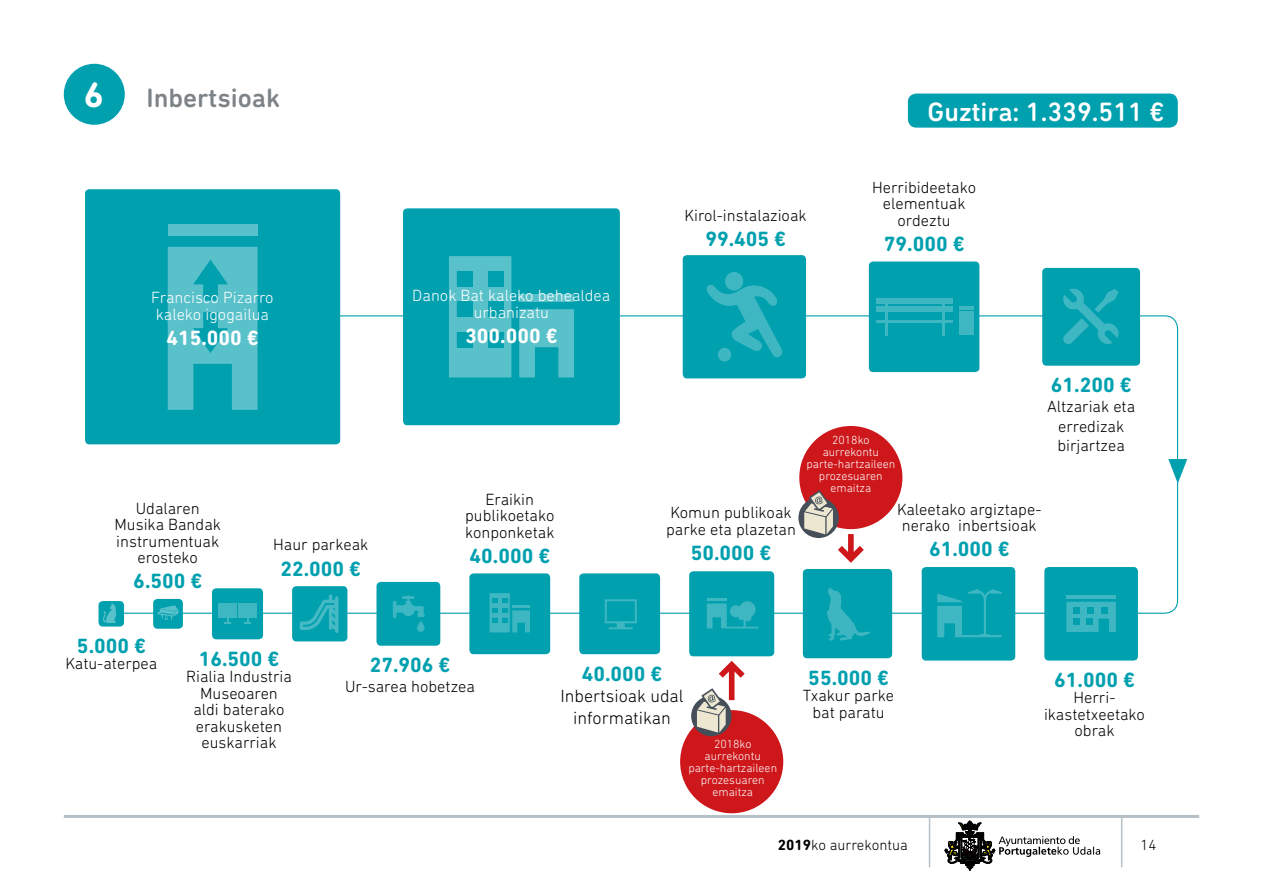
<style>
.page{position:relative;width:1263px;height:893px;background:#fff}
.page>*{position:absolute;margin:0;border:0;box-sizing:border-box;transform-origin:0 0}
.t1{font:500 27px "DIN Next Rounded LT Pro";color:#fff}
.t2{font:500 27px "DIN Next Rounded LT Pro";color:#7d8386}
.t3{font:700 21px "DIN Next Rounded LT Pro";color:#00a0af}
.t4{font:700 21px "DIN Next Rounded LT Pro";color:#fff}
.t5{font:300 18px/21.6px "DIN Next Rounded LT Pro";color:#000;text-align:center}
.t6{font:300 16.5px/16.5px "DIN Next Rounded LT Pro";color:#000;text-align:center}
.t7{font:300 16.5px/16.5px "DIN Next Rounded LT Pro";color:#fff}
.t8{font:300 15px "DIN Next Rounded LT Pro";color:#000}
.t9{font:300 12px/12px "DIN Next Rounded LT Pro";color:#fff;text-align:center}
.s1{font-weight:700;font-size:36px;color:#fff}
.s2{font-weight:700}
</style>
<div class="page">
<hr style="left:64px;top:815px;width:1135px;height:3px;background:#b6c0c6">
<hr style="left:929px;top:816px;width:1px;height:51px;background:#b6c0c6">
<hr style="left:1121px;top:816px;width:1px;height:51px;background:#b6c0c6">
<svg style="left:945px;top:821px;width:155px;height:49px"></svg>
<div style="left:212px;top:588px;width:51px;height:51px;background:#00a0af;border-radius:4px"></div>
<div style="left:153px;top:599px;width:30px;height:30px;background:#00a0af;border-radius:4px"></div>
<div style="left:99px;top:601px;width:25px;height:26px;background:#00a0af;border-radius:4px"></div>
<div style="left:292px;top:586px;width:55px;height:55px;background:#00a0af;border-radius:4px"></div>
<div style="left:85px;top:189px;width:255px;height:255px;background:#00a0af;border-radius:4px"></div>
<div style="left:403px;top:208px;width:217px;height:217px;background:#00a0af;border-radius:4px"></div>
<div style="left:683px;top:255px;width:123px;height:123px;background:#00a0af;border-radius:4px"></div>
<div style="left:869px;top:261px;width:110px;height:111px;background:#00a0af;border-radius:4px"></div>
<div style="left:1042px;top:268px;width:98px;height:98px;background:#00a0af;border-radius:4px"></div>
<div style="left:1044px;top:567px;width:94px;height:94px;background:#00a0af;border-radius:4px"></div>
<div style="left:922px;top:567px;width:93px;height:94px;background:#00a0af;border-radius:4px"></div>
<div style="left:803px;top:569px;width:89px;height:89px;background:#00a0af;border-radius:4px"></div>
<div style="left:689px;top:571px;width:85px;height:85px;background:#00a0af;border-radius:4px"></div>
<div style="left:579px;top:573px;width:81px;height:81px;background:#00a0af;border-radius:4px"></div>
<div style="left:469px;top:573px;width:81px;height:81px;background:#00a0af;border-radius:4px"></div>
<div style="left:376px;top:582px;width:64px;height:64px;background:#00a0af;border-radius:4px"></div>
<svg style="left:110px;top:315px;width:1069px;height:299px"></svg>
<svg style="left:103px;top:603px;width:13px;height:20px"></svg>
<svg style="left:158px;top:606px;width:20px;height:15px"></svg>
<div style="left:64px;top:64px;width:61px;height:61px;background:#00a0af;border-radius:50%"></div>
<svg style="left:490px;top:593px;width:40px;height:39px"></svg>
<div style="left:908px;top:94px;width:270px;height:34px;background:#00a0af;border-radius:9px"></div>
<svg style="left:605px;top:599px;width:32px;height:30px"></svg>
<svg style="left:300px;top:594px;width:38px;height:39px"></svg>
<div style="left:168px;top:224px;width:89px;height:11px;background:#59c1ca"></div>
<svg style="left:168px;top:247px;width:89px;height:163px"></svg>
<svg style="left:707px;top:272px;width:75px;height:86px"></svg>
<div style="left:725px;top:272px;width:18px;height:19px;background:#3fb7c2;border-radius:50%"></div>
<div style="left:718px;top:348px;width:13px;height:13px;background:#3fb7c2;border-radius:50%"></div>
<div style="left:449px;top:256px;width:62px;height:121px;background:#59c1ca"></div>
<svg style="left:519px;top:309px;width:55px;height:68px"></svg>
<div style="left:519px;top:294px;width:55px;height:8px;background:#59c1ca"></div>
<div style="left:457px;top:271px;width:15px;height:15px;background:#00a0af"></div>
<div style="left:488px;top:271px;width:15px;height:15px;background:#00a0af"></div>
<div style="left:457px;top:302px;width:15px;height:15px;background:#00a0af"></div>
<div style="left:488px;top:302px;width:16px;height:15px;background:#00a0af"></div>
<div style="left:457px;top:332px;width:15px;height:15px;background:#00a0af"></div>
<div style="left:488px;top:332px;width:16px;height:15px;background:#00a0af"></div>
<svg style="left:1063px;top:289px;width:55px;height:55px"></svg>
<hr style="left:707px;top:598px;width:20px;height:3px;background:#fff">
<svg style="left:707px;top:601px;width:52px;height:27px"></svg>
<svg style="left:393px;top:596px;width:31px;height:22px"></svg>
<svg style="left:417px;top:620px;width:7px;height:12px"></svg>
<svg style="left:1066px;top:602px;width:50px;height:30px"></svg>
<hr style="left:1066px;top:595px;width:50px;height:3px;background:#fff">
<div style="left:1073px;top:607px;width:6px;height:7px;background:#00a0af"></div>
<div style="left:1087px;top:607px;width:6px;height:7px;background:#00a0af"></div>
<div style="left:1100px;top:607px;width:7px;height:7px;background:#00a0af"></div>
<div style="left:1073px;top:618px;width:6px;height:7px;background:#00a0af"></div>
<div style="left:1086px;top:618px;width:7px;height:7px;background:#00a0af"></div>
<svg style="left:1168px;top:459px;width:19px;height:24px"></svg>
<svg style="left:827px;top:588px;width:43px;height:53px"></svg>
<svg style="left:937px;top:589px;width:65px;height:48px"></svg>
<div style="left:219px;top:603px;width:18px;height:15px;background:#3fb7c2"></div>
<div style="left:238px;top:603px;width:19px;height:15px;background:#3fb7c2"></div>
<svg style="left:225px;top:618px;width:6px;height:5px"></svg>
<svg style="left:244px;top:618px;width:7px;height:5px"></svg>
<div style="left:876px;top:298px;width:76px;height:6px;background:#3fb7c2"></div>
<div style="left:876px;top:306px;width:76px;height:6px;background:#3fb7c2"></div>
<hr style="left:876px;top:321px;width:76px;height:2px;background:#fff">
<hr style="left:885px;top:301px;width:3px;height:34px;background:#fff">
<hr style="left:942px;top:301px;width:3px;height:34px;background:#fff">
<div style="left:959px;top:311px;width:14px;height:24px;background:#3fb7c2"></div>
<hr style="left:959px;top:306px;width:14px;height:4px;background:#3fb7c2">
<div style="left:680px;top:710px;width:103px;height:103px;background:#cd171a;border-radius:50%"></div>
<div style="left:691px;top:696px;width:40px;height:40px;background:#464f59;border-radius:50%"></div>
<svg style="left:697px;top:661px;width:48px;height:71px"></svg>
<div style="left:799px;top:426px;width:103px;height:103px;background:#cd171a;border-radius:50%"></div>
<svg style="left:798px;top:498px;width:41px;height:40px"></svg>
<svg style="left:804px;top:490px;width:60px;height:73px"></svg>
<h1 class="t2" style="left:84px;top:82px;width:198px"><span class="s1">6</span> Inbertsioak</h1>
<p class="t7" style="left:151px;top:289px;width:124px">Francisco Pizarro kaleko igogailua</p>
<p class="t4" style="left:166px;top:326px;width:94px">415.000 €</p>
<p class="t7" style="left:412px;top:287px;width:200px;text-align:center">Danok Bat kaleko behealdea urbanizatu</p>
<p class="t4" style="left:465px;top:324px;width:94px">300.000 €</p>
<p class="t6" style="left:114px;top:500px;width:108px">Udalaren<br>Musika Bandak instrumentuak erosteko</p>
<p class="t3" style="left:133px;top:569px;width:70px">6.500 €</p>
<p class="t6" style="left:273px;top:536px;width:97px">Haur parkeak</p>
<p class="t3" style="left:280px;top:556px;width:82px">22.000 €</p>
<p class="t6" style="left:465px;top:490px;width:91px">Eraikin publikoetako konponketak</p>
<p class="t3" style="left:469px;top:543px;width:82px">40.000 €</p>
<p class="t6" style="left:684px;top:207px;width:124px">Kirol-instalazioak</p>
<p class="t3" style="left:705px;top:227px;width:82px">99.405 €</p>
<h1 class="t1" style="left:927px;top:96px;width:238px">Guztira: 1.339.511 €</h1>
<p class="t6" style="left:872px;top:179px;width:105px">Herribideetako elementuak ordeztu</p>
<p class="t3" style="left:884px;top:231px;width:82px">79.000 €</p>
<p class="t6" style="left:666px;top:504px;width:131px;text-align:left">Komun publikoak parke eta plazetan</p>
<p class="t3" style="left:691px;top:541px;width:82px">50.000 €</p>
<p class="t9" style="left:806px;top:434px;width:90px">2018ko aurrekontu parte-hartzaileen prozesuaren emaitza</p>
<p class="t3" style="left:1051px;top:373px;width:82px">61.200 €</p>
<p class="t6" style="left:1047px;top:396px;width:90px;line-height:19.8px">Altzariak eta erredizak birjartzea</p>
<p class="t6" style="left:897px;top:501px;width:146px;text-align:left">Kaleetako argiztape&shy;nerako inbertsioak</p>
<p class="t3" style="left:929px;top:537px;width:82px">61.000 €</p>
<p class="t3" style="left:77px;top:633px;width:70px">5.000 €</p>
<p class="t6" style="left:65px;top:655px;width:94px">Katu-aterpea</p>
<p class="t3" style="left:199px;top:646px;width:82px">16.500 €</p>
<p class="t6" style="left:186px;top:668px;width:107px">Rialia Industria<br>Museoaren aldi baterako erakusketen euskarriak</p>
<p class="t3" style="left:370px;top:653px;width:82px">27.906 €</p>
<p class="t6" style="left:345px;top:678px;width:131px">Ur-sarea hobetzea</p>
<p class="t3" style="left:582px;top:661px;width:82px">40.000 €</p>
<p class="t5" style="left:560px;top:685px;width:125px">Inbertsioak udal informatikan</p>
<p class="t9" style="left:688px;top:738px;width:90px">2018ko aurrekontu parte-hartzaileen prozesuaren emaitza</p>
<p class="t3" style="left:808px;top:665px;width:82px">55.000 €</p>
<p class="t6" style="left:803px;top:687px;width:93px">Txakur parke bat paratu</p>
<p class="t3" style="left:1054px;top:667px;width:82px">61.000 €</p>
<p class="t6" style="left:1044px;top:689px;width:102px">Herri&shy;ikastetxeetako obrak</p>
<p class="t8" style="left:778px;top:837px;width:132px"><span class="s2">2019</span>ko aurrekontua</p>
<p class="t8" style="left:1140px;top:837px;width:17px">14</p>
</div>
